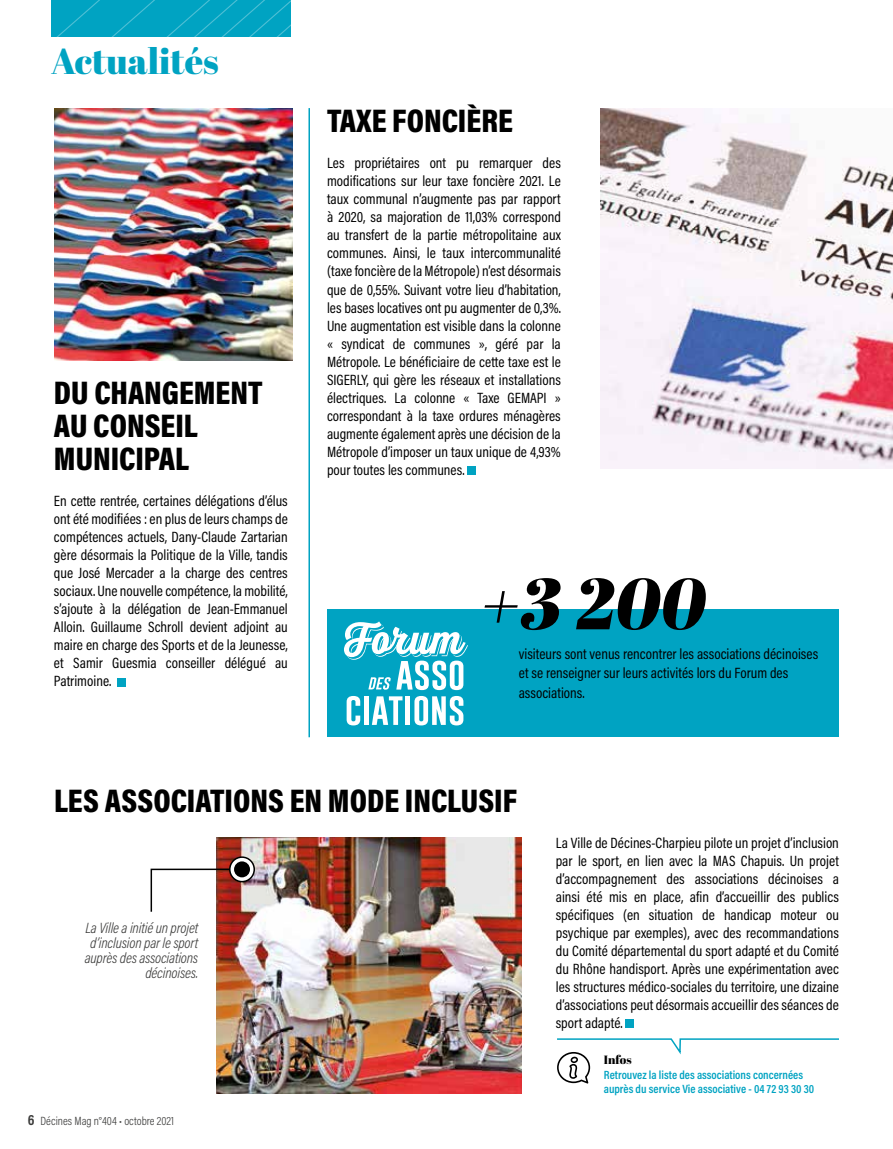
<style>
.page{position:relative;width:893px;height:1149px;background:#fff}
.page>*{position:absolute;margin:0;border:0;box-sizing:border-box;transform-origin:0 0}
.t1{font:italic 72px "Abril Fatface";color:#000}
.t2{font:36px "Abril Fatface";color:#00a3c2}
.t3{font:900 33px/33px "Acumin Pro Cond";color:#000}
.t4{font:15px/18px "Acumin Pro Cond";color:#000;text-align:justify}
.t5{font:italic 300 15px/15px "Acumin Pro Cond";letter-spacing:-.01em;color:#3c3c3b;text-align:right}
.t6{font:600 12px/14.4px "Acumin Pro Cond";color:#00a3c2}
.t7{font:300 12px "Acumin Pro Cond";color:#3c3c3b}
.t8{font:12px "Abril Fatface";color:#000}
.s1{font-weight:700;font-size:15px}
</style>
<div class="page">
<svg style="left:51px;top:0;width:240px;height:36px;background:#03a4c2"></svg>
<img style="left:600px;top:108px;width:293px;height:360px">
<div style="left:327px;top:609px;width:512px;height:128px;background:#00a3c2"></div>
<hr style="left:308px;top:108px;width:2px;height:629px;background:#00a3c2">
<img style="left:54px;top:108px;width:239px;height:252px">
<img style="left:216px;top:837px;width:306px;height:256px">
<svg style="left:150px;top:867px;width:92px;height:45px"></svg>
<svg style="left:230px;top:856px;width:24px;height:25px"></svg>
<div style="left:229px;top:856px;width:26px;height:26px;border:2px solid #000;border-radius:50%"></div>
<div style="left:234px;top:861px;width:16px;height:16px;background:#000;border-radius:50%"></div>
<div style="left:468px;top:466px;width:8px;height:8px;background:#00a3c2"></div>
<div style="left:117px;top:677px;width:9px;height:9px;background:#00a3c2"></div>
<div style="left:626px;top:1018px;width:8px;height:9px;background:#00a3c2"></div>
<svg style="left:344px;top:621px;width:124px;height:104px"></svg>
<svg style="left:557px;top:1038px;width:282px;height:45px"></svg>
<h2 class="t2" style="left:51px;top:36px;width:169px">Actualités</h2>
<h3 class="t3" style="left:54px;top:375px;width:210px">DU CHANGEMENT<br>AU CONSEIL<br>MUNICIPAL</h3>
<p class="t4" style="left:54px;top:491px;width:235px">En cette rentrée, certaines délégations d’élus ont été modifiées : en plus de leurs champs de compétences actuels, Dany-Claude Zartarian gère désormais la Politique de la Ville, tandis que José Mercader a la charge des centres sociaux. Une nouvelle compétence, la mobilité, s’ajoute à la délégation de Jean-Emmanuel Alloin. Guillaume Schroll devient adjoint au maire en charge des Sports et de la Jeunesse, et Samir Guesmia conseiller délégué au Patrimoine.</p>
<h3 class="t3" style="left:327px;top:104px;width:187px">TAXE FONCIÈRE</h3>
<p class="t4" style="left:327px;top:154px;width:235px">Les propriétaires ont pu remarquer des modifications sur leur taxe foncière 2021. Le taux communal n’augmente pas par rapport à 2020, sa majoration de 11,03% correspond au transfert de la partie métropolitaine aux communes. Ainsi, le taux intercommunalité (taxe foncière de la Métropole) n’est désormais que de 0,55%. Suivant votre lieu d’habitation, les bases locatives ont pu augmenter de 0,3%.<br>Une augmentation est visible dans la colonne « syndicat de communes », géré par la Métropole. Le bénéficiaire de cette taxe est le SIGERLY, qui gère les réseaux et installations électriques. La colonne « Taxe GEMAPI » correspondant à la taxe ordures ménagères augmente également après une décision de la Métropole d’imposer un taux unique de 4,93% pour toutes les communes.</p>
<h1 class="t1" style="left:481px;top:552px;width:226px">+3 200</h1>
<p class="t4" style="left:519px;top:643px;width:301px;line-height:19.5px;text-align:left">visiteurs sont venus rencontrer les associations décinoises et se renseigner sur leurs activités lors du Forum des associations.</p>
<h3 class="t3" style="left:54px;top:782px;width:465px">LES ASSOCIATIONS EN MODE INCLUSIF</h3>
<p class="t5" style="left:85px;top:919px;width:115px">La Ville a initié un projet d’inclusion par le sport auprès des associations décinoises.</p>
<p class="t7" style="left:28px;top:1112px;width:148px"><span class="s1">6</span> Décines Mag n°404 • octobre 2021</p>
<p class="t4" style="left:556px;top:832px;width:285px">La Ville de Décines-Charpieu pilote un projet d’inclusion par le sport, en lien avec la MAS Chapuis. Un projet d’accompagnement des associations décinoises a ainsi été mis en place, afin d’accueillir des publics spécifiques (en situation de handicap moteur ou psychique par exemples), avec des recommandations du Comité départemental du sport adapté et du Comité du Rhône handisport. Après une expérimentation avec les structures médico-sociales du territoire, une dizaine d’associations peut désormais accueillir des séances de sport adapté.</p>
<p class="t8" style="left:604px;top:1050px;width:29px">Infos</p>
<p class="t6" style="left:604px;top:1067px;width:212px">Retrouvez la liste des associations concernées auprès du service Vie associative - 04 72 93 30 30</p>
</div>
